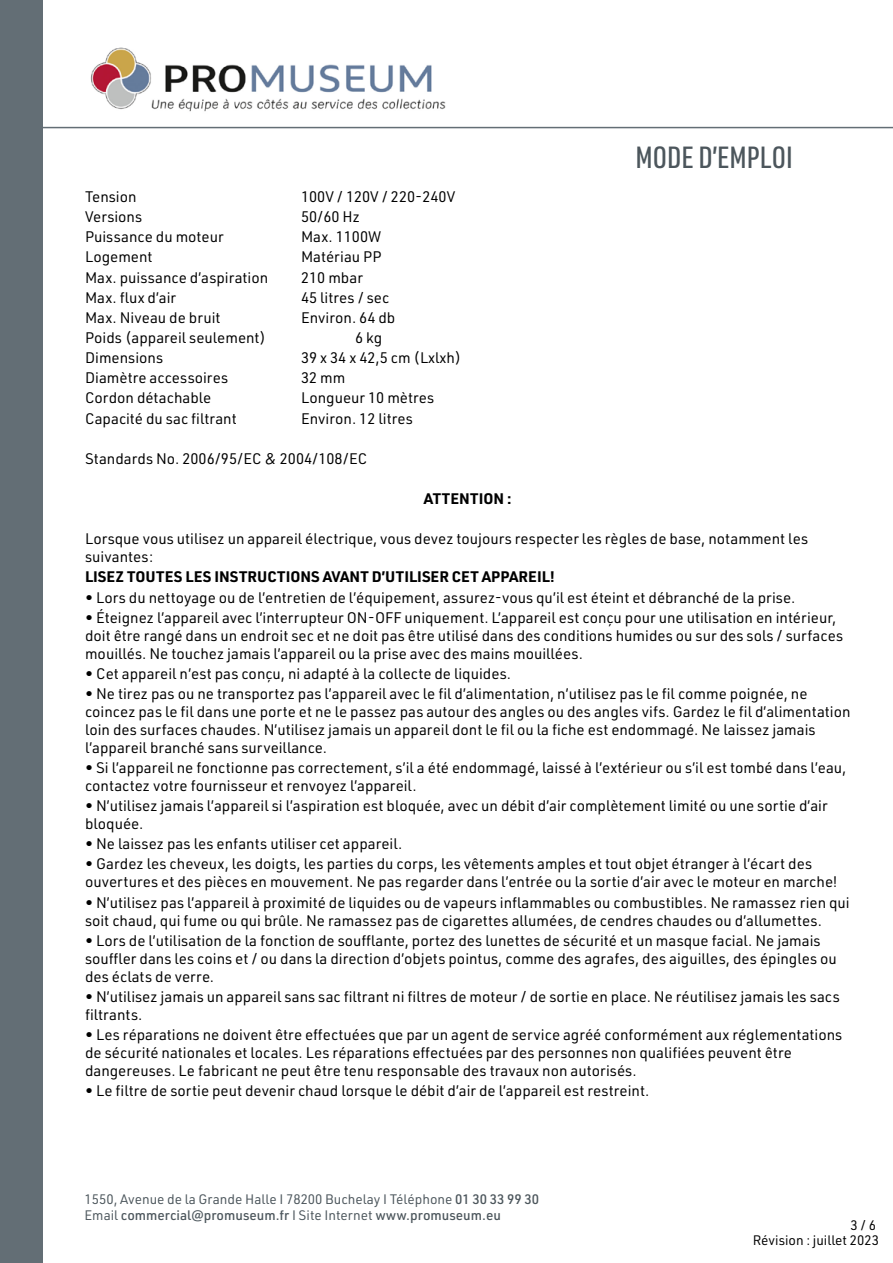
<style>
.page{position:relative;width:893px;height:1263px;background:#fff}
.page>*{position:absolute;margin:0;border:0;box-sizing:border-box;transform-origin:0 0}
.t1{font:500 30px "URWDIN Cond";color:#4c565c}
.t2{font:15px/18px "URWDIN";color:#000}
.t3{font:700 15px "URWDIN";color:#000}
.t4{font:13.5px/16.2px "URWDIN";color:#4c565c}
.t5{font:13.5px/14.9px "URWDIN";color:#000;text-align:right}
.s1{font-weight:500}
</style>
<div class="page">
<div style="left:0;top:0;width:43px;height:1263px;background:#636e75"></div>
<hr style="left:21px;top:127px;width:872px;height:1px;background:#636e75">
<img style="left:90px;top:47px;width:356px;height:65px">
<h1 class="t1" style="left:635px;top:137px;width:159px">MODE D’EMPLOI</h1>
<p class="t2" style="left:85px;top:187px;width:53px">Tension</p>
<p class="t2" style="left:301px;top:187px;width:156px">100V / 120V / 220-240V</p>
<p class="t2" style="left:85px;top:207px;width:59px">Versions</p>
<p class="t2" style="left:301px;top:207px;width:60px">50/60 Hz</p>
<p class="t2" style="left:85px;top:228px;width:140px">Puissance du moteur</p>
<p class="t2" style="left:301px;top:228px;width:82px">Max. 1100W</p>
<p class="t2" style="left:85px;top:248px;width:69px">Logement</p>
<p class="t2" style="left:301px;top:248px;width:82px">Matériau PP</p>
<p class="t2" style="left:85px;top:268px;width:185px">Max. puissance d’aspiration</p>
<p class="t2" style="left:301px;top:268px;width:63px">210 mbar</p>
<p class="t2" style="left:85px;top:288px;width:93px">Max. flux d’air</p>
<p class="t2" style="left:301px;top:288px;width:90px">45 litres / sec</p>
<p class="t2" style="left:85px;top:308px;width:137px">Max. Niveau de bruit</p>
<p class="t2" style="left:301px;top:308px;width:96px">Environ. 64 db</p>
<p class="t2" style="left:85px;top:328px;width:183px">Poids (appareil seulement)</p>
<p class="t2" style="left:355px;top:328px;width:29px">6 kg</p>
<p class="t2" style="left:85px;top:348px;width:80px">Dimensions</p>
<p class="t2" style="left:301px;top:348px;width:162px">39 x 34 x 42,5 cm (Lxlxh)</p>
<p class="t2" style="left:85px;top:368px;width:145px">Diamètre accessoires</p>
<p class="t2" style="left:301px;top:368px;width:46px">32 mm</p>
<p class="t2" style="left:85px;top:389px;width:128px">Cordon détachable</p>
<p class="t2" style="left:301px;top:389px;width:135px">Longueur 10 mètres</p>
<p class="t2" style="left:85px;top:409px;width:153px">Capacité du sac filtrant</p>
<p class="t2" style="left:301px;top:409px;width:113px">Environ. 12 litres</p>
<p class="t2" style="left:85px;top:449px;width:284px">Standards No. 2006/95/EC &amp; 2004/108/EC</p>
<p class="t3" style="left:424px;top:488px;width:89px">ATTENTION :</p>
<p class="t2" style="left:85px;top:529px;width:725px">Lorsque vous utilisez un appareil électrique, vous devez toujours respecter les règles de base, notamment les suivantes:</p>
<p class="t3" style="left:85px;top:567px;width:472px">LISEZ TOUTES LES INSTRUCTIONS AVANT D’UTILISER CET APPAREIL!</p>
<p class="t2" style="left:85px;top:588px;width:712px">• Lors du nettoyage ou de l’entretien de l’équipement, assurez-vous qu’il est éteint et débranché de la prise.</p>
<p class="t2" style="left:85px;top:608px;width:760px">• Éteignez l’appareil avec l’interrupteur ON-OFF uniquement. L’appareil est conçu pour une utilisation en intérieur, doit être rangé dans un endroit sec et ne doit pas être utilisé dans des conditions humides ou sur des sols / surfaces mouillés. Ne touchez jamais l’appareil ou la prise avec des mains mouillées.</p>
<p class="t2" style="left:85px;top:664px;width:428px">• Cet appareil n’est pas conçu, ni adapté à la collecte de liquides.</p>
<p class="t2" style="left:85px;top:684px;width:767px">• Ne tirez pas ou ne transportez pas l’appareil avec le fil d’alimentation, n’utilisez pas le fil comme poignée, ne coincez pas le fil dans une porte et ne le passez pas autour des angles ou des angles vifs. Gardez le fil d’alimentation loin des surfaces chaudes. N’utilisez jamais un appareil dont le fil ou la fiche est endommagé. Ne laissez jamais l’appareil branché sans surveillance.</p>
<p class="t2" style="left:85px;top:758px;width:763px">• Si l’appareil ne fonctionne pas correctement, s’il a été endommagé, laissé à l’extérieur ou s’il est tombé dans l’eau, contactez votre fournisseur et renvoyez l’appareil.</p>
<p class="t2" style="left:85px;top:796px;width:744px">• N’utilisez jamais l’appareil si l’aspiration est bloquée, avec un débit d’air complètement limité ou une sortie d’air bloquée.</p>
<p class="t2" style="left:85px;top:834px;width:319px">• Ne laissez pas les enfants utiliser cet appareil.</p>
<p class="t2" style="left:85px;top:855px;width:754px">• Gardez les cheveux, les doigts, les parties du corps, les vêtements amples et tout objet étranger à l’écart des ouvertures et des pièces en mouvement. Ne pas regarder dans l’entrée ou la sortie d’air avec le moteur en marche!</p>
<p class="t2" style="left:85px;top:893px;width:766px">• N’utilisez pas l’appareil à proximité de liquides ou de vapeurs inflammables ou combustibles. Ne ramassez rien qui soit chaud, qui fume ou qui brûle. Ne ramassez pas de cigarettes allumées, de cendres chaudes ou d’allumettes.</p>
<p class="t2" style="left:85px;top:931px;width:753px">• Lors de l’utilisation de la fonction de soufflante, portez des lunettes de sécurité et un masque facial. Ne jamais souffler dans les coins et / ou dans la direction d’objets pointus, comme des agrafes, des aiguilles, des épingles ou des éclats de verre.</p>
<p class="t2" style="left:85px;top:987px;width:756px">• N’utilisez jamais un appareil sans sac filtrant ni filtres de moteur / de sortie en place. Ne réutilisez jamais les sacs filtrants.</p>
<p class="t2" style="left:85px;top:1025px;width:759px">• Les réparations ne doivent être effectuées que par un agent de service agréé conformément aux réglementations de sécurité nationales et locales. Les réparations effectuées par des personnes non qualifiées peuvent être dangereuses. Le fabricant ne peut être tenu responsable des travaux non autorisés.</p>
<p class="t2" style="left:85px;top:1081px;width:566px">• Le filtre de sortie peut devenir chaud lorsque le débit d’air de l’appareil est restreint.</p>
<p class="t4" style="left:85px;top:1191px;width:456px">1550, Avenue de la Grande Halle I 78200 Buchelay I Téléphone <span class="s1">01 30 33 99 30<br></span>Email <span class="s1">commercial@promuseum.fr</span> I Site Internet <span class="s1">www.promuseum.eu</span></p>
<p class="t5" style="left:753px;top:1217px;width:128px">3 / 6<br>Révision : juillet 2023</p>
</div>
